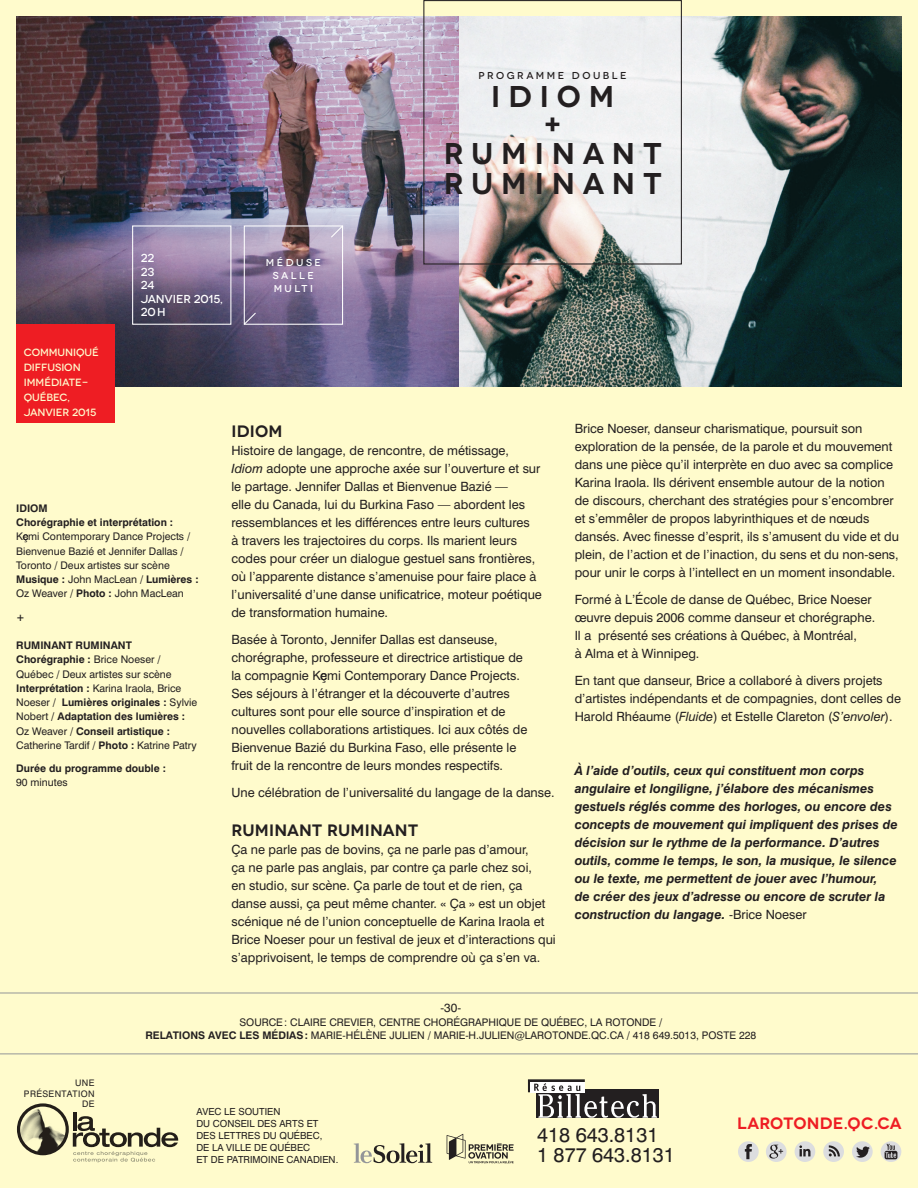
<style>
.page{position:relative;width:918px;height:1188px;background:#fffbcc}
.page>*{position:absolute;margin:0;border:0;box-sizing:border-box;transform-origin:0 0}
.Salle{font:600 30px "Novecentowide";letter-spacing:.26em;color:#231f20}
.t1{font:20.1px "Swiss 721 BT";color:#231f20}
.Titre_courant{font:600 16.5px "Novecentowide";letter-spacing:.01em;color:#231f20}
.Titre_courant-2{font:600 16.35px "Novecentowide";letter-spacing:.01em;color:#ee1d23}
.Courant{font:12.75px/18px "Swiss 721 BT";color:#231f20}
.Courant-2{font:italic 700 12.75px/18px "Swiss 721 BT";color:#231f20}
.t2{font:12px "Swiss 721 BT";color:#231f20}
.Dates{font:500 11.55px/13.5px "Novecentowide";color:#fff}
.Distribution{font:10.5px/14.2px "Swiss 721 BT";color:#231f20}
.t3{font:500 10.5px/15px "Novecentowide";color:#fffbcc}
.Distribution-2{font:700 10.5px/14.2px "Swiss 721 BT";color:#231f20}
.Salle-2{font:500 10.05px/13px "Novecentowide";letter-spacing:.25em;color:#fff;text-align:center}
.Salle-3{font:500 10.05px "Novecentowide";letter-spacing:.25em;color:#231f20}
.Courant-3{font:9.75px/12px "Swiss 721 BT";color:#231f20}
.t4{font:9px/10.5px "Swiss 721 BT";letter-spacing:.04em;color:#231f20;text-align:right}
.s1{font-weight:700}
.s2{font-weight:400}
.s3{font-style:italic}
.s4{font-weight:400;font-style:normal}
</style>
<div class="page">
<svg style="left:447px;top:1134px;width:67px;height:29px"></svg>
<img style="left:459px;top:16px;width:443px;height:370px">
<img style="left:16px;top:16px;width:443px;height:370px">
<hr style="left:0;top:993px;width:918px;height:1px;background:#939598">
<hr style="left:0;top:1054px;width:918px;height:1px;background:#939598">
<div style="left:528px;top:1079px;width:57px;height:13px;background:#231f20"></div>
<div style="left:530px;top:1082px;width:55px;height:10px;background:#fff"></div>
<svg style="left:534px;top:1083px;width:123px;height:35px"></svg>
<div style="left:16px;top:325px;width:98px;height:98px;background:#ee1d23"></div>
<hr style="left:73px;top:1112px;width:3px;height:19px;background:#231f20">
<svg style="left:73px;top:1116px;width:105px;height:47px"></svg>
<img style="left:18px;top:1107px;width:50px;height:47px">
<div style="left:17px;top:1103px;width:52px;height:52px;border:3px solid #231f20;border-radius:50%"></div>
<svg style="left:354px;top:1143px;width:78px;height:20px"></svg>
<div style="left:852px;top:1141px;width:21px;height:21px;background:#dcdddf;border-radius:50%"></div>
<svg style="left:856px;top:1146px;width:14px;height:12px"></svg>
<div style="left:738px;top:1141px;width:21px;height:21px;background:#dcdddf;border-radius:50%"></div>
<svg style="left:745px;top:1144px;width:7px;height:15px"></svg>
<svg style="left:881px;top:1141px;width:20px;height:21px"></svg>
<svg style="left:885px;top:1144px;width:12px;height:15px"></svg>
<div style="left:766px;top:1141px;width:21px;height:21px;background:#dcdddf;border-radius:50%"></div>
<svg style="left:769px;top:1145px;width:14px;height:14px"></svg>
<div style="left:795px;top:1141px;width:20px;height:21px;background:#dcdddf;border-radius:50%"></div>
<svg style="left:799px;top:1145px;width:11px;height:11px"></svg>
<div style="left:823px;top:1141px;width:21px;height:21px;background:#dcdddf;border-radius:50%"></div>
<svg style="left:829px;top:1145px;width:11px;height:11px"></svg>
<div style="left:423px;top:0;width:259px;height:265px;border:1px solid #231f20"></div>
<div style="left:132px;top:225px;width:99px;height:100px;border:1px solid #fff"></div>
<div style="left:244px;top:225px;width:99px;height:100px;border:1px solid #fff"></div>
<svg style="left:330px;top:224px;width:14px;height:15px"></svg>
<svg style="left:243px;top:312px;width:14px;height:14px"></svg>
<p class="Salle-3" style="left:479px;top:70px;width:149px">PROGRAMME DOUBLE</p>
<p class="Salle" style="left:491px;top:78px;width:125px">IDIOM</p>
<p class="Salle" style="left:542px;top:106px;width:22px">+</p>
<p class="Salle" style="left:444px;top:136px;width:219px">RUMINANT</p>
<p class="Salle" style="left:444px;top:165px;width:219px">RUMINANT</p>
<p class="Dates" style="left:141px;top:252px;width:15px">22</p>
<p class="Dates" style="left:141px;top:265px;width:15px">23</p>
<p class="Dates" style="left:141px;top:279px;width:15px">24</p>
<p class="Dates" style="left:141px;top:292px;width:84px">JANVIER 2015,<br>20 H</p>
<p class="Salle-2" style="left:266px;top:256px;width:57px">MÉDUSE<br>SALLE<br>MULTI</p>
<p class="t3" style="left:24px;top:344px;width:77px">COMMUNIQUÉ<br>DIFFUSION<br>IMMÉDIATE-<br>QUÉBEC,<br>JANVIER 2015</p>
<p class="Distribution" style="left:16px;top:501px;width:184px"><span class="s1">IDIOM<br>Chorégraphie et interprétation :<br></span>Keçmi Contemporary Dance Projects /<br>Bienvenue Bazié et Jennifer Dallas /<br>Toronto / Deux artistes sur scène<br><span class="s1">Musique :</span> John MacLean / <span class="s1">Lumières :<br></span>Oz Weaver / <span class="s1">Photo :</span> John MacLean</p>
<p class="Distribution-2" style="left:16px;top:610px;width:10px">+</p>
<p class="Distribution" style="left:16px;top:638px;width:182px"><span class="s1">RUMINANT RUMINANT<br>Chorégraphie :</span> Brice Noeser /<br>Québec / Deux artistes sur scène<br><span class="s1">Interprétation :</span> Karina Iraola, Brice<br>Noeser / <span class="s1">Lumières originales :</span> Sylvie<br>Nobert <span class="s1">/ Adaptation des lumières :<br></span>Oz Weaver / <span class="s1">Conseil artistique :<br></span>Catherine Tardif / <span class="s1">Photo :</span> Katrine Patry</p>
<p class="Distribution-2" style="left:16px;top:761px;width:151px">Durée du programme double :<br><span class="s2">90 minutes</span></p>
<p class="Titre_courant" style="left:231px;top:421px;width:53px">IDIOM</p>
<p class="Courant" style="left:231px;top:441px;width:312px">Histoire de langage, de rencontre, de métissage, <span class="s3">Idiom</span> adopte une approche axée sur l’ouverture et sur le partage. Jennifer Dallas et Bienvenue Bazié —<br>elle du Canada, lui du Burkina Faso — abordent les ressemblances et les différences entre leurs cultures<br>à travers les trajectoires du corps. Ils marient leurs codes pour créer un dialogue gestuel sans frontières, où l’apparente distance s’amenuise pour faire place à l’universalité d’une danse unificatrice, moteur poétique de transformation humaine.</p>
<p class="Courant" style="left:231px;top:630px;width:297px">Basée à Toronto, Jennifer Dallas est danseuse, chorégraphe, professeure et directrice artistique de la compagnie Keçmi Contemporary Dance Projects.<br>Ses séjours à l’étranger et la découverte d’autres cultures sont pour elle source d’inspiration et de nouvelles collaborations artistiques. Ici aux côtés de Bienvenue Bazié du Burkina Faso, elle présente le fruit de la rencontre de leurs mondes respectifs.</p>
<p class="Courant" style="left:231px;top:783px;width:325px">Une célébration de l’universalité du langage de la danse.</p>
<p class="Titre_courant" style="left:231px;top:820px;width:188px">RUMINANT RUMINANT</p>
<p class="Courant" style="left:231px;top:840px;width:326px">Ça ne parle pas de bovins, ça ne parle pas d’amour,<br>ça ne parle pas anglais, par contre ça parle chez soi,<br>en studio, sur scène. Ça parle de tout et de rien, ça danse aussi, ça peut même chanter. « Ça » est un objet scénique né de l’union conceptuelle de Karina Iraola et Brice Noeser pour un festival de jeux et d’interactions qui s’apprivoisent, le temps de comprendre où ça s’en va.</p>
<p class="Courant" style="left:575px;top:419px;width:326px">Brice Noeser, danseur charismatique, poursuit son exploration de la pensée, de la parole et du mouvement dans une pièce qu’il interprète en duo avec sa complice Karina Iraola. Ils dérivent ensemble autour de la notion de discours, cherchant des stratégies pour s’encombrer et s’emmêler de propos labyrinthiques et de nœuds dansés. Avec finesse d’esprit, ils s’amusent du vide et du plein, de l’action et de l’inaction, du sens et du non-sens, pour unir le corps à l’intellect en un moment insondable.</p>
<p class="Courant" style="left:575px;top:590px;width:302px">Formé à L’École de danse de Québec, Brice Noeser œuvre depuis 2006 comme danseur et chorégraphe.<br>Il a présenté ses créations à Québec, à Montréal,<br>à Alma et à Winnipeg.</p>
<p class="Courant" style="left:575px;top:671px;width:328px">En tant que danseur, Brice a collaboré à divers projets d’artistes indépendants et de compagnies, dont celles de<br>Harold Rhéaume (<span class="s3">Fluide</span>) et Estelle Clareton (<span class="s3">S’envoler</span>).</p>
<p class="Courant-2" style="left:575px;top:761px;width:325px">À l’aide d’outils, ceux qui constituent mon corps angulaire et longiligne, j’élabore des mécanismes gestuels réglés comme des horloges, ou encore des concepts de mouvement qui impliquent des prises de décision sur le rythme de la performance. D’autres outils, comme le temps, le son, la musique, le silence ou le texte, me permettent de jouer avec l’humour,<br>de créer des jeux d’adresse ou encore de scruter la construction du langage. <span class="s4">-Brice Noeser</span></p>
<p class="t4" style="left:24px;top:1078px;width:72px">UNE<br>PRÉSENTATION<br>DE</p>
<p class="t2" style="left:441px;top:1001px;width:22px">-30-</p>
<p class="Distribution" style="left:145px;top:1015px;width:612px;line-height:13.5px;text-align:center">SOURCE: CLAIRE CREVIER, CENTRE CHORÉGRAPHIQUE DE QUÉBEC, LA ROTONDE /<br><span class="s1">RELATIONS AVEC LES MÉDIAS:</span> MARIE-HÉLÈNE JULIEN / MARIE-H.JULIEN@LAROTONDE.QC.CA / 418 649.5013, POSTE 228</p>
<p class="Courant-3" style="left:196px;top:1105px;width:143px">AVEC LE SOUTIEN<br>DU CONSEIL DES ARTS ET<br>DES LETTRES DU QUÉBEC,<br>DE LA VILLE DE QUÉBEC<br>ET DE PATRIMOINE CANADIEN.</p>
<p class="t1" style="left:537px;top:1123px;width:123px">418 643.8131</p>
<p class="t1" style="left:537px;top:1143px;width:139px">1 877 643.8131</p>
<p class="Titre_courant-2" style="left:737px;top:1114px;width:166px">LAROTONDE.QC.CA</p>
</div>
